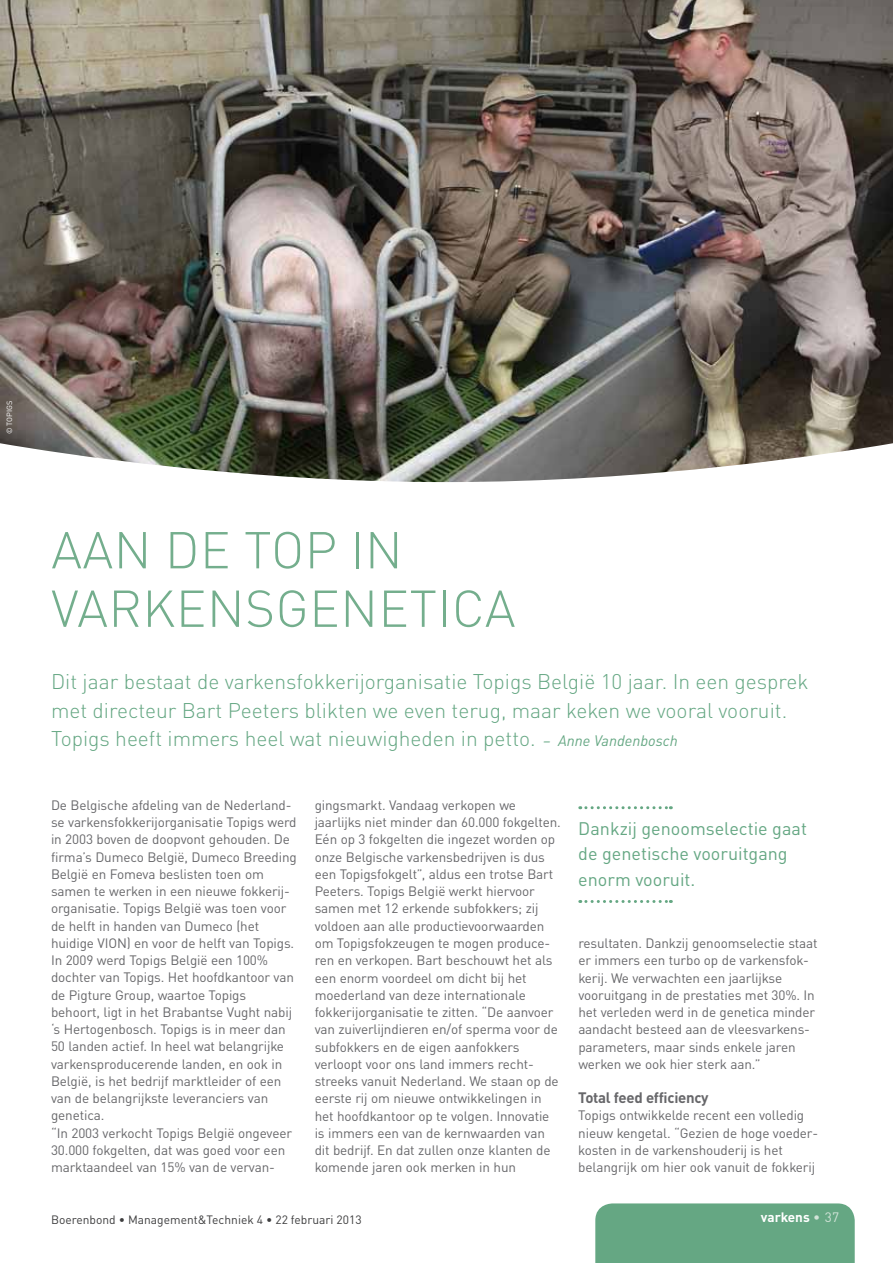
<style>
.page{position:relative;width:893px;height:1263px;background:#fff}
.page>*{position:absolute;margin:0;border:0;box-sizing:border-box;transform-origin:0 0}
.t1{font:300 51px/58.5px "DINOT";letter-spacing:.01em;color:#74ae8d}
.t2{font:300 21px/28.5px "DINOT";color:#65a783}
.t3{font:18px/25.5px "DINOT";color:#65a783}
.t4{font:700 15px "DINOT";letter-spacing:-.02em;color:#67676a}
.t5{font:13.5px/17.2px "DINOT";letter-spacing:-.01em;color:#67676a}
.t6{font:700 13.5px "DINOT";color:#fff}
.t7{font:12px "DINOT";color:#3e3e3f}
.t8{font:7.5px "DINOT";color:#fff}
.s1{font-weight:400;font-style:italic;font-size:15px}
.s2{font-weight:400;color:#d2e4d8}
</style>
<div class="page">
<div style="left:595px;top:1203px;width:260px;height:60px;background:#65a783"></div>
<img style="left:0;top:0;width:893px;height:482px">
<svg style="left:580px;top:806px;width:91px;height:3px"></svg>
<svg style="left:580px;top:900px;width:91px;height:3px"></svg>
<p class="t8" style="left:5px;top:434px;width:35px;rotate:-90deg">© topigs</p>
<h1 class="t1" style="left:51px;top:520px;width:321px">Aandetopin varken</h1>
<h1 class="t1" style="left:245px;top:579px;width:89px">sgenetica</h1>
<p class="t2" style="left:51px;top:667px;width:759px">Dit jaar bestaat de varkensfokkerijorganisatie Topigs België 10 jaar. In een gesprek met directeur Bart Peeters blikten we even terug, maar keken we vooral vooruit.<br>Topigs heeft immers heel wat nieuwigheden in petto. <span class="s1">– Anne Vandenbosch</span></p>
<p class="t5" style="left:51px;top:796px;width:247px">De Belgische afdeling van de Nederland&shy;se varkensfokkerijorganisatie Topigs werd in 2003 boven de doopvont gehouden. De firma’s Dumeco België, Dumeco Breeding België en Fomeva beslisten toen om samen te werken in een nieuwe fokkerij&shy;organisatie. Topigs België was toen voor de helft in handen van Dumeco (het huidige VION) en voor de helft van Topigs.<br>In 2009 werd Topigs België een 100% dochter van Topigs. Het hoofdkantoor van de Pigture Group, waartoe Topigs behoort, ligt in het Brabantse Vught nabij ‘s Hertogenbosch. Topigs is in meer dan 50 landen actief. In heel wat belangrijke varkensproducerende landen, en ook in België, is het bedrijf marktleider of een van de belangrijkste leveranciers van genetica.<br>“In 2003 verkocht Topigs België ongeveer 30.000 fokgelten, dat was goed voor een marktaandeel van 15% van de vervan-</p>
<p class="t5" style="left:315px;top:796px;width:248px">gingsmarkt. Vandaag verkopen we jaarlijks niet minder dan 60.000 fokgelten.<br>Eén op 3 fokgelten die ingezet worden op onze Belgische varkensbedrijven is dus een Topigsfokgelt”, aldus een trotse Bart Peeters. Topigs België werkt hiervoor samen met 12 erkende subfokkers; zij voldoen aan alle productievoorwaarden om Topigsfokzeugen te mogen produce&shy;ren en verkopen. Bart beschouwt het als een enorm voordeel om dicht bij het moederland van deze internationale fokkerijorganisatie te zitten. “De aanvoer van zuiverlijndieren en/of sperma voor de subfokkers en de eigen aanfokkers verloopt voor ons land immers recht&shy;streeks vanuit Nederland. We staan op de eerste rij om nieuwe ontwikkelingen in het hoofdkantoor op te volgen. Innovatie is immers een van de kernwaarden van dit bedrijf. En dat zullen onze klanten de komende jaren ook merken in hun</p>
<h3 class="t3" style="left:578px;top:815px;width:230px">Dankzij genoomselectie gaat de genetische vooruitgang enorm vooruit.</h3>
<p class="t5" style="left:578px;top:934px;width:241px">resultaten. Dankzij genoomselectie staat er immers een turbo op de varkensfok&shy;kerij. We verwachten een jaarlijkse vooruitgang in de prestaties met 30%. In het verleden werd in de genetica minder aandacht besteed aan de vleesvarkens&shy;parameters, maar sinds enkele jaren werken we ook hier sterk aan.”</p>
<p class="t4" style="left:578px;top:1088px;width:132px">Total feed efficiency</p>
<p class="t5" style="left:578px;top:1107px;width:241px">Topigs ontwikkelde recent een volledig nieuw kengetal. “Gezien de hoge voeder&shy;kosten in de varkenshouderij is het belangrijk om hier ook vanuit de fokkerij</p>
<p class="t7" style="left:51px;top:1212px;width:312px">Boerenbond • Management&amp;Techniek 4 • 22 februari 2013</p>
<p class="t6" style="left:761px;top:1208px;width:80px">varkens <span class="s2">• 37</span></p>
</div>
